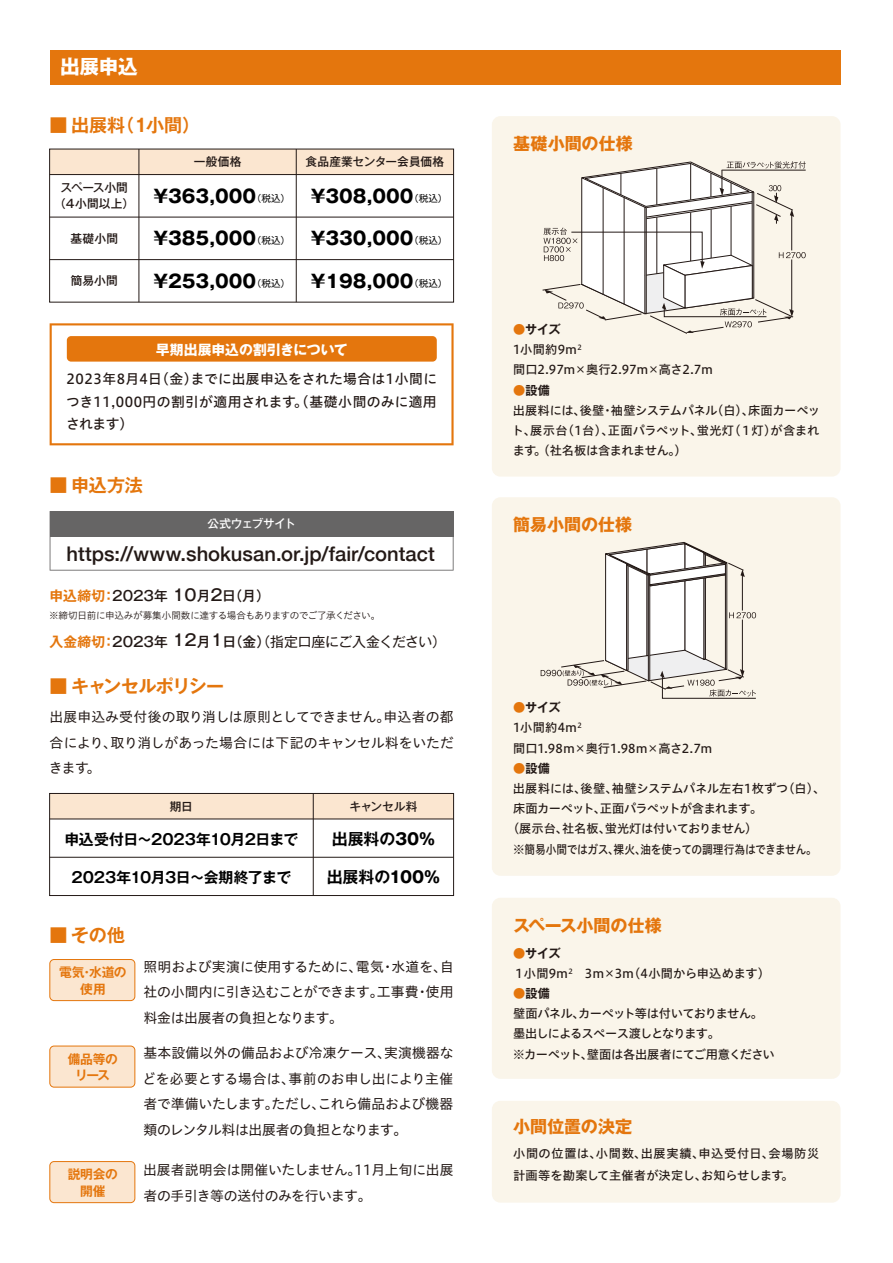
<style>
.page{position:relative;width:893px;height:1263px;background:#fff}
.page>*{position:absolute;margin:0;border:0;box-sizing:border-box;transform-origin:0 0}
.t1{font:500 20.25px "Helvetica Neue";color:#231916}
.t2{font:700 19.65px "Gothic MB101 Pro";color:#fff}
.t3{font:700 18px "Gothic MB101 Pro";color:#000}
.t4{font:700 18px "Gothic MB101 Pro De";letter-spacing:-.025em;color:#e4760d}
.t5{font:700 18px "Gothic MB101 Pro De";letter-spacing:-.055em;color:#e4760d}
.t6{font:700 16.95px "Gothic MB101 Pro";color:#e4760d}
.t7{font:700 16.95px "Gothic MB101 Pro";letter-spacing:-.02em;color:#e4760d}
.t8{font:700 15.9px "Gothic MB101 Pro De";color:#000}
.t9{font:700 14.85px "Gothic MB101 Pro De";letter-spacing:-.03em;color:#000}
.t10{font:13.8px/25.5px "Hiragino UD Sans Std N W4";letter-spacing:-.02em;color:#231916;text-align:justify}
.t11{font:13.8px/22.4px "Hiragino UD Sans Std N W5";letter-spacing:.025em;color:#231916;text-align:justify}
.t12{font:13.8px "Gothic MB101 Pro";letter-spacing:-.015em;color:#231916}
.t13{font:500 13.8px "Gothic MB101 Pro";color:#231916}
.t14{font:700 13.8px "Gothic MB101 Pro";letter-spacing:-.005em;color:#fff}
.t15{font:700 12.75px/16.6px "Gothic MB101 Pro De";letter-spacing:-.02em;color:#e4760d;text-align:center}
.t16{font:12.15px/20.2px "Hiragino UD Sans Std N W5";letter-spacing:-.02em;color:#231916;text-align:justify}
.t17{font:12.15px/20.2px "Hiragino UD Sans Std N W5";letter-spacing:-.055em;color:#231916}
.t18{font:12.15px/20.2px "Hiragino UD Sans Std N W5";color:#231916}
.t19{font:12.15px/20.2px "Hiragino UD Sans Std N W5";letter-spacing:.005em;color:#231916}
.t20{font:12.15px/22px "Hiragino UD Sans Std N W5";letter-spacing:.025em;color:#231916}
.t21{font:12.15px "Hiragino UD Sans Std N W5";letter-spacing:-.05em;color:#231916}
.t22{font:700 12.15px "Gothic MB101 Pro De";letter-spacing:-.035em;color:#231916}
.t23{font:500 11.7px/15.9px "Gothic MB101 Pro";letter-spacing:.01em;color:#231916;text-align:center}
.t24{font:500 11.7px "Gothic MB101 Pro";letter-spacing:-.045em;color:#fff}
.t25{font:9.6px "Hiragino UD Sans Std N W3";letter-spacing:-.04em;color:#231916}
.s1{font-weight:400;font-size:9.6px}
.s2{font-family:"Gothic MB101 Pro De";font-weight:700;color:#e4760d}
.s3{font-size:15.9px}
.s4{font-weight:500}
.s5{font-weight:500;font-size:15.9px}
.s6{font-family:"Gothic MB101 Pro"}
.s7{color:#e4760d}
</style>
<div class="page">
<div style="left:492px;top:116px;width:348px;height:361px;background:#faf5ea;border-radius:9px"></div>
<div style="left:492px;top:497px;width:348px;height:379px;background:#faf5ea;border-radius:9px"></div>
<div style="left:492px;top:898px;width:348px;height:181px;background:#faf5ea;border-radius:9px"></div>
<div style="left:492px;top:1101px;width:348px;height:101px;background:#faf5ea;border-radius:9px"></div>
<div style="left:50px;top:50px;width:790px;height:34px;background:#e4760d"></div>
<svg style="left:541px;top:542px;width:215px;height:157px"></svg>
<svg style="left:542px;top:161px;width:264px;height:173px"></svg>
<svg style="left:50px;top:323px;width:404px;height:122px"></svg>
<div style="left:50px;top:149px;width:404px;height:26px;background:#fbe6d0"></div>
<div style="left:50px;top:793px;width:404px;height:26px;background:#fbe6d0"></div>
<hr style="left:50px;top:259px;width:404px;height:1px;background:#231916">
<hr style="left:50px;top:217px;width:404px;height:1px;background:#231916">
<hr style="left:50px;top:174px;width:404px;height:1px;background:#231916">
<hr style="left:139px;top:149px;width:1px;height:153px;background:#231916">
<hr style="left:296px;top:149px;width:1px;height:153px;background:#231916">
<div style="left:49px;top:793px;width:405px;height:103px;border:1px solid #231916"></div>
<hr style="left:50px;top:857px;width:404px;height:1px;background:#231916">
<hr style="left:50px;top:819px;width:404px;height:1px;background:#231916">
<hr style="left:313px;top:793px;width:1px;height:102px;background:#231916">
<div style="left:67px;top:336px;width:370px;height:26px;background:#e4760d;border-radius:4px"></div>
<div style="left:50px;top:1161px;width:85px;height:41px;background:#fbe6d0;border-radius:4px"></div>
<div style="left:49px;top:1161px;width:86px;height:42px;border:1px solid #e4760d;border-radius:4px"></div>
<div style="left:50px;top:1046px;width:85px;height:41px;background:#fbe6d0;border-radius:4px"></div>
<div style="left:49px;top:1045px;width:86px;height:42px;border:1px solid #e4760d;border-radius:4px"></div>
<div style="left:50px;top:959px;width:85px;height:41px;background:#fbe6d0;border-radius:4px"></div>
<div style="left:49px;top:959px;width:86px;height:42px;border:1px solid #e4760d;border-radius:4px"></div>
<svg style="left:50px;top:511px;width:404px;height:60px"></svg>
<h2 class="t2" style="left:60px;top:51px;width:79px">出展申込</h2>
<h3 class="t4" style="left:50px;top:110px;width:152px">■ 出展料（1小間）</h3>
<p class="t23" style="left:194px;top:152px;width:49px">一般価格</p>
<p class="t23" style="left:306px;top:152px;width:140px">食品産業センター会員価格</p>
<h3 class="t3" style="left:152px;top:181px;width:140px">￥363,000<span class="s1">（税込）</span></h3>
<p class="t23" style="left:54px;top:178px;width:81px">スペース小間（4小間以上）</p>
<h3 class="t3" style="left:309px;top:181px;width:140px">￥308,000<span class="s1">（税込）</span></h3>
<p class="t23" style="left:70px;top:229px;width:49px">基礎小間</p>
<h3 class="t3" style="left:152px;top:223px;width:297px">￥385,000<span class="s1">（税込）</span> ￥330,000<span class="s1">（税込）</span></h3>
<p class="t23" style="left:71px;top:272px;width:49px">簡易小間</p>
<h3 class="t3" style="left:152px;top:266px;width:297px">￥253,000<span class="s1">（税込）</span> ￥198,000<span class="s1">（税込）</span></h3>
<p class="t14" style="left:156px;top:338px;width:193px">早期出展申込の割引きについて</p>
<p class="t11" style="left:66px;top:367px;width:373px">2023年8月4日（金）までに出展申込をされた場合は1小間につき11,000円の割引が適用されます。（基礎小間のみに適用されます）</p>
<h3 class="t4" style="left:50px;top:470px;width:95px">■ 申込方法</h3>
<p class="t24" style="left:207px;top:514px;width:90px">公式ウェブサイト</p>
<h1 class="t1" style="left:67px;top:537px;width:370px">https://www.shokusan.or.jp/fair/contact</h1>
<p class="t13" style="left:50px;top:584px;width:222px"><span class="s2">申込締切：</span>2023年 <span class="s3">10</span>月<span class="s3">2</span>日（月）</p>
<p class="t12" style="left:50px;top:630px;width:398px"><span class="s2">入金締切：</span><span class="s4">2023年</span> <span class="s5">12</span><span class="s4">月</span><span class="s5">1</span><span class="s4">日（金）</span>（指定口座にご入金ください）</p>
<p class="t25" style="left:49px;top:608px;width:332px">※締切日前に申込みが募集小間数に達する場合もありますのでご了承ください。</p>
<h3 class="t5" style="left:50px;top:671px;width:176px">■ キャンセルポリシー</h3>
<p class="t10" style="left:49px;top:703px;width:406px">出展申込み受付後の取り消しは原則としてできません。申込者の都合により、取り消しがあった場合には下記のキャンセル料をいただきます。</p>
<p class="t23" style="left:170px;top:797px;width:25px">期日</p>
<p class="t23" style="left:349px;top:797px;width:69px">キャンセル料</p>
<p class="t9" style="left:64px;top:826px;width:236px">申込受付日～2023年10月2日まで</p>
<p class="t8" style="left:332px;top:825px;width:105px">出展料の<span class="s6">30%</span></p>
<p class="t9" style="left:72px;top:865px;width:221px">2023年10月3日～会期終了まで</p>
<p class="t8" style="left:327px;top:863px;width:115px">出展料の<span class="s6">100%</span></p>
<h3 class="t4" style="left:50px;top:920px;width:77px">■ その他</h3>
<p class="t15" style="left:59px;top:962px;width:69px">電気・水道の使用</p>
<p class="t15" style="left:68px;top:1049px;width:52px">備品等のリース</p>
<p class="t15" style="left:68px;top:1164px;width:52px">説明会の開催</p>
<p class="t10" style="left:143px;top:953px;width:312px">照明および実演に使用するために、電気・水道を、自社の小間内に引き込むことができます。工事費・使用料金は出展者の負担となります。</p>
<p class="t10" style="left:143px;top:1039px;width:313px">基本設備以外の備品および冷凍ケース、実演機器などを必要とする場合は、事前のお申し出により主催者で準備いたします。ただし、これら備品および機器類のレンタル料は出展者の負担となります。</p>
<p class="t10" style="left:143px;top:1156px;width:312px">出展者説明会は開催いたしません。11月上旬に出展者の手引き等の送付のみを行います。</p>
<p class="t6" style="left:513px;top:130px;width:121px">基礎小間の仕様</p>
<p class="t22" style="left:513px;top:319px;width:49px"><span class="s7">●</span>サイズ</p>
<p class="t18" style="left:513px;top:339px;width:214px">1小間約9m<sup>2<br></sup>間口2.97m×奥行2.97m×高さ2.7m　</p>
<p class="t22" style="left:513px;top:380px;width:39px"><span class="s7">●</span>設備</p>
<p class="t16" style="left:512px;top:399px;width:310px">出展料には、後壁・袖壁システムパネル（白）、床面カーペット、展示台（1台）、正面パラペット、蛍光灯（１灯）が含まれます。（社名板は含まれません。）</p>
<p class="t6" style="left:513px;top:511px;width:121px">簡易小間の仕様</p>
<p class="t22" style="left:513px;top:697px;width:49px"><span class="s7">●</span>サイズ</p>
<p class="t19" style="left:513px;top:717px;width:201px">1小間約4m<sup>2<br></sup>間口1.98m×奥行1.98m×高さ2.7m</p>
<p class="t22" style="left:513px;top:758px;width:39px"><span class="s7">●</span>設備</p>
<p class="t18" style="left:513px;top:778px;width:314px">出展料には、後壁、袖壁システムパネル左右1枚ずつ（白）、</p>
<p class="t21" style="left:513px;top:799px;width:251px">床面カーペット、正面パラペットが含まれます。</p>
<p class="t16" style="left:507px;top:818px;width:252px">（展示台、社名板、蛍光灯は付いておりません）</p>
<p class="t16" style="left:513px;top:838px;width:306px">※簡易小間ではガス、裸火、油を使っての調理行為はできません。</p>
<p class="t7" style="left:513px;top:911px;width:150px">スペース小間の仕様</p>
<p class="t22" style="left:513px;top:943px;width:49px"><span class="s7">●</span>サイズ</p>
<p class="t19" style="left:513px;top:962px;width:264px">１小間9m<sup>2</sup>　3m×3m（4小間から申込めます）　</p>
<p class="t22" style="left:513px;top:983px;width:39px"><span class="s7">●</span>設備</p>
<p class="t17" style="left:513px;top:1003px;width:264px">壁面パネル、カーペット等は付いておりません。墨出しによるスペース渡しとなります。<br>※カーペット、壁面は各出展者にてご用意ください</p>
<p class="t6" style="left:513px;top:1112px;width:120px">小間位置の決定</p>
<p class="t20" style="left:513px;top:1142px;width:308px">小間の位置は、小間数、出展実績、申込受付日、会場防災計画等を勘案して主催者が決定し、お知らせします。</p>
</div>
